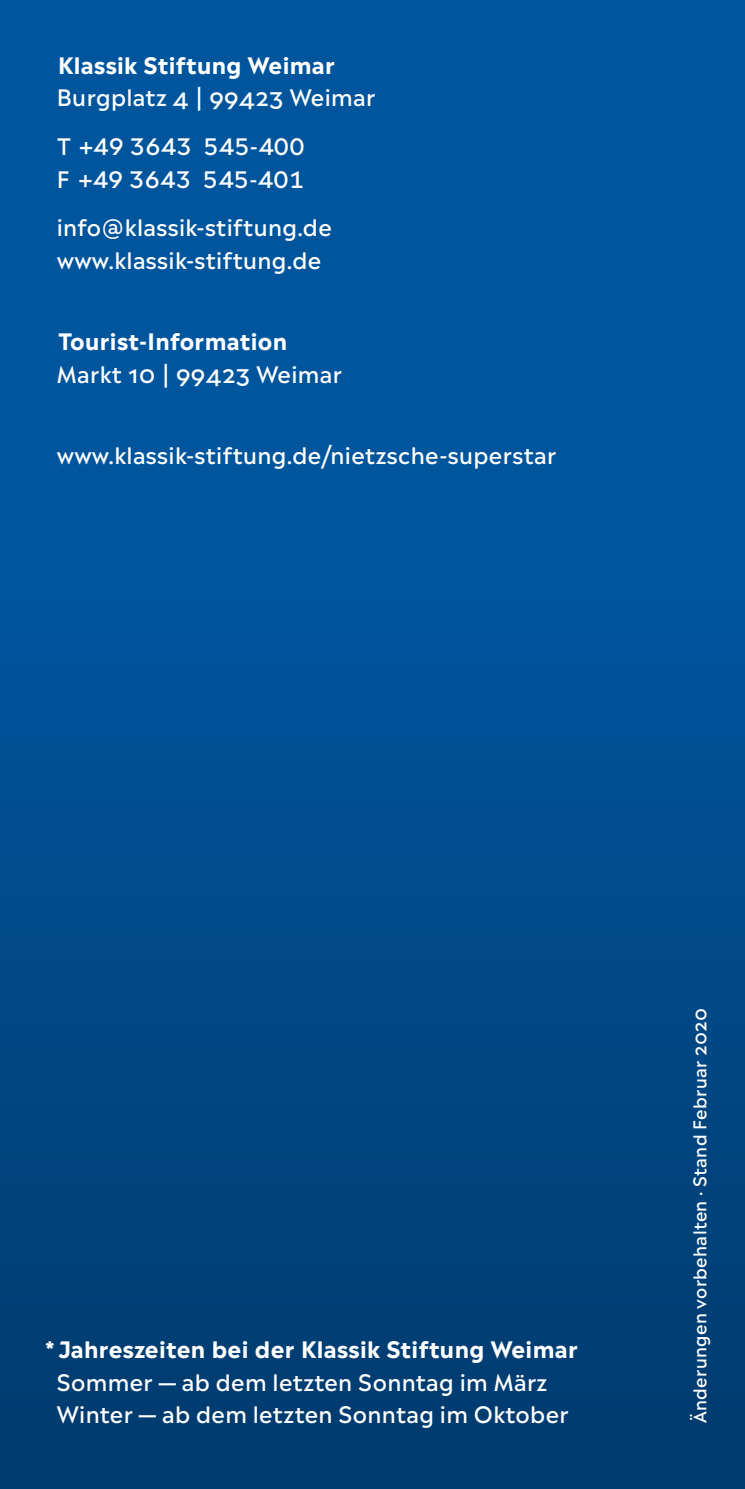
<style>
.page{position:relative;width:745px;height:1489px;background:#fff}
.page>*{position:absolute;margin:0;border:0;box-sizing:border-box;transform-origin:0 0}
.V_Brot_Madera_9pt{font:500 22.5px/32.5px "Madera";letter-spacing:.015em;color:#fff}
.V_Brot_Madera_9pt-2{font:700 22.5px/32.5px "Madera";letter-spacing:.015em;color:#fff}
.Fließtext{font:700 22.5px "Madera";letter-spacing:.015em;color:#fff}
.V_Brot_Madera_9pt-3{font:500 17.5px "Madera";letter-spacing:.02em;color:#fff}
.s1{font-weight:500}
</style>
<div class="page">
<div style="left:0;top:0;width:744px;height:1488px;background:linear-gradient(to bottom,#005ba9,#003e74)"></div>
<p class="Fließtext" style="left:58px;top:45px;width:278px">Klassik Stiftung Weimar</p>
<p class="V_Brot_Madera_9pt" style="left:57px;top:79px;width:320px">Burgplatz 4 | 99423 Weimar</p>
<p class="V_Brot_Madera_9pt" style="left:57px;top:127px;width:249px">T +49 3643 545-400<br>F +49 3643 545-401</p>
<p class="V_Brot_Madera_9pt" style="left:57px;top:209px;width:276px">info@klassik-stiftung.de</p>
<p class="V_Brot_Madera_9pt" style="left:57px;top:241px;width:266px">www.klassik-stiftung.de</p>
<p class="Fließtext" style="left:58px;top:322px;width:230px">Tourist-Information</p>
<p class="V_Brot_Madera_9pt" style="left:57px;top:355px;width:286px">Markt 10 | 99423 Weimar</p>
<p class="V_Brot_Madera_9pt" style="left:57px;top:436px;width:500px">www.klassik-stiftung.de/nietzsche-superstar</p>
<p class="V_Brot_Madera_9pt-2" style="left:57px;top:1330px;width:522px;text-indent:-11px">* Jahreszeiten bei der Klassik Stiftung Weimar<br><span class="s1">Sommer — ab dem letzten Sonntag im März</span></p>
<p class="V_Brot_Madera_9pt" style="left:57px;top:1395px;width:513px">Winter — ab dem letzten Sonntag im Oktober</p>
<p class="V_Brot_Madera_9pt-3" style="left:684px;top:1422px;width:417px;rotate:-90deg">Änderungen vorbehalten · Stand Februar 2020</p>
</div>
